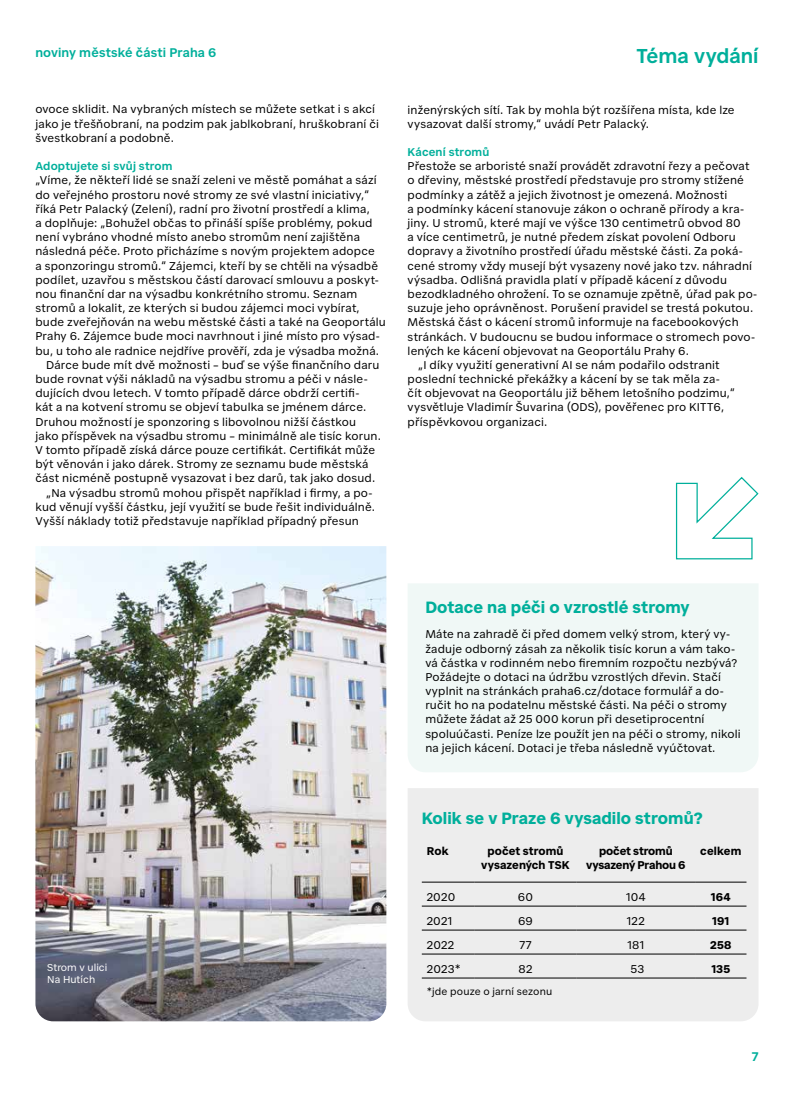
<style>
.page{position:relative;width:794px;height:1110px;background:#fff}
.page>*{position:absolute;margin:0;border:0;box-sizing:border-box;transform-origin:0 0}
.t1{font:600 20px "Civil Premium";color:#00af9b}
.t2{font:700 16.25px "Civil Premium";color:#00af9b}
.t3{font:600 12.5px "Civil Premium";letter-spacing:.01em;color:#00af9b}
.t4{font:11.25px/14.1px "Civil Premium";letter-spacing:.015em;color:#000}
.t5{font:700 11.25px/13.8px "Civil Premium";letter-spacing:-.01em;color:#000;text-align:center}
.t6{font:600 11.25px "Civil Premium";letter-spacing:.01em;color:#00af9b}
.t7{font:10px "Civil Premium";letter-spacing:.02em;color:#000}
.t8{font:10px/12px "Civil Premium";color:#fff}
</style>
<div class="page">
<svg style="left:675px;top:476px;width:84px;height:84px"></svg>
<div style="left:408px;top:584px;width:350px;height:188px;background:#f0f8f6"></div>
<div style="left:408px;top:788px;width:350px;height:232px;background:#ededed"></div>
<hr style="left:422px;top:929px;width:52px;height:1px;background:#000">
<hr style="left:474px;top:929px;width:102px;height:1px;background:#000">
<hr style="left:576px;top:929px;width:119px;height:1px;background:#000">
<hr style="left:695px;top:929px;width:51px;height:1px;background:#000">
<hr style="left:422px;top:953px;width:52px;height:1px;background:#000">
<hr style="left:474px;top:953px;width:102px;height:1px;background:#000">
<hr style="left:576px;top:953px;width:119px;height:1px;background:#000">
<hr style="left:695px;top:953px;width:51px;height:1px;background:#000">
<hr style="left:422px;top:905px;width:52px;height:1px;background:#000">
<hr style="left:474px;top:905px;width:102px;height:1px;background:#000">
<hr style="left:576px;top:905px;width:119px;height:1px;background:#000">
<hr style="left:695px;top:905px;width:51px;height:1px;background:#000">
<hr style="left:422px;top:881px;width:52px;height:1px;background:#000">
<hr style="left:474px;top:881px;width:102px;height:1px;background:#000">
<hr style="left:576px;top:881px;width:119px;height:1px;background:#000">
<hr style="left:695px;top:881px;width:51px;height:1px;background:#000">
<hr style="left:422px;top:977px;width:52px;height:1px;background:#000">
<hr style="left:474px;top:977px;width:102px;height:1px;background:#000">
<hr style="left:576px;top:977px;width:119px;height:1px;background:#000">
<hr style="left:695px;top:977px;width:51px;height:1px;background:#000">
<img style="left:35px;top:546px;width:351px;height:474px">
<p class="t3" style="left:35px;top:43px;width:182px">noviny městské části Praha 6</p>
<h1 class="t1" style="left:636px;top:41px;width:124px">Téma vydání</h1>
<p class="t4" style="left:35px;top:101px;width:345px">ovoce sklidit. Na vybraných místech se můžete setkat i s akcí jako je třešňobraní, na podzim pak jablkobraní, hruškobraní či švestkobraní a podobně.</p>
<p class="t6" style="left:35px;top:158px;width:139px">Adoptujete si svůj strom</p>
<p class="t4" style="left:35px;top:172px;width:343px">„Víme, že někteří lidé se snaží zeleni ve městě pomáhat a sází</p>
<p class="t4" style="left:35px;top:186px;width:335px">do veřejného prostoru nové stromy ze své vlastní iniciativy,“</p>
<p class="t4" style="left:35px;top:201px;width:336px">říká Petr Palacký (Zelení), radní pro životní prostředí a klima,</p>
<p class="t4" style="left:35px;top:215px;width:339px">a doplňuje: „Bohužel občas to přináší spíše problémy, pokud</p>
<p class="t4" style="left:35px;top:229px;width:326px">není vybráno vhodné místo anebo stromům není zajištěna</p>
<p class="t4" style="left:35px;top:243px;width:341px">následná péče. Proto přicházíme s novým projektem adopce</p>
<p class="t4" style="left:35px;top:257px;width:344px">a sponzoringu stromů.“ Zájemci, kteří by se chtěli na výsadbě</p>
<p class="t4" style="left:35px;top:271px;width:345px">podílet, uzavřou s městskou částí darovací smlouvu a poskyt-</p>
<p class="t4" style="left:35px;top:286px;width:323px">nou finanční dar na výsadbu konkrétního stromu. Seznam</p>
<p class="t4" style="left:35px;top:300px;width:326px">stromů a lokalit, ze kterých si budou zájemci moci vybírat,</p>
<p class="t4" style="left:35px;top:314px;width:352px">bude zveřejňován na webu městské části a také na Geoportálu</p>
<p class="t4" style="left:35px;top:328px;width:346px">Prahy 6. Zájemce bude moci navrhnout i jiné místo pro výsad-</p>
<p class="t4" style="left:35px;top:342px;width:345px">bu, u toho ale radnice nejdříve prověří, zda je výsadba možná.</p>
<p class="t4" style="left:46px;top:356px;width:335px">Dárce bude mít dvě možnosti – buď se výše finančního daru</p>
<p class="t4" style="left:35px;top:371px;width:334px">bude rovnat výši nákladů na výsadbu stromu a péči v násle-</p>
<p class="t4" style="left:35px;top:385px;width:325px">dujících dvou letech. V tomto případě dárce obdrží certifi-</p>
<p class="t4" style="left:35px;top:399px;width:332px">kát a na kotvení stromu se objeví tabulka se jménem dárce.</p>
<p class="t4" style="left:35px;top:413px;width:322px">Druhou možností je sponzoring s libovolnou nižší částkou</p>
<p class="t4" style="left:35px;top:427px;width:347px">jako příspěvek na výsadbu stromu – minimálně ale tisíc korun.</p>
<p class="t4" style="left:35px;top:442px;width:341px">V tomto případě získá dárce pouze certifikát. Certifikát může</p>
<p class="t4" style="left:35px;top:456px;width:334px">být věnován i jako dárek. Stromy ze seznamu bude městská</p>
<p class="t4" style="left:35px;top:470px;width:341px">část nicméně postupně vysazovat i bez darů, tak jako dosud.</p>
<p class="t4" style="left:46px;top:484px;width:328px">„Na výsadbu stromů mohou přispět například i firmy, a po-</p>
<p class="t4" style="left:35px;top:498px;width:341px">kud věnují vyšší částku, její využití se bude řešit individuálně.</p>
<p class="t4" style="left:35px;top:512px;width:325px">Vyšší náklady totiž představuje například případný přesun</p>
<p class="t4" style="left:407px;top:101px;width:328px">inženýrských sítí. Tak by mohla být rozšířena místa, kde lze vysazovat další stromy,“ uvádí Petr Palacký.</p>
<p class="t6" style="left:407px;top:144px;width:83px">Kácení stromů</p>
<p class="t4" style="left:407px;top:158px;width:343px">Přestože se arboristé snaží provádět zdravotní řezy a pečovat</p>
<p class="t4" style="left:407px;top:172px;width:338px">o dřeviny, městské prostředí představuje pro stromy stížené</p>
<p class="t4" style="left:407px;top:186px;width:321px">podmínky a zátěž a jejich životnost je omezená. Možnosti</p>
<p class="t4" style="left:407px;top:201px;width:338px">a podmínky kácení stanovuje zákon o ochraně přírody a kra-</p>
<p class="t4" style="left:407px;top:215px;width:335px">jiny. U stromů, které mají ve výšce 130 centimetrů obvod 80</p>
<p class="t4" style="left:407px;top:229px;width:330px">a více centimetrů, je nutné předem získat povolení Odboru</p>
<p class="t4" style="left:407px;top:243px;width:337px">dopravy a životního prostředí úřadu městské části. Za poká-</p>
<p class="t4" style="left:407px;top:257px;width:346px">cené stromy vždy musejí být vysazeny nové jako tzv. náhradní</p>
<p class="t4" style="left:407px;top:271px;width:321px">výsadba. Odlišná pravidla platí v případě kácení z důvodu</p>
<p class="t4" style="left:407px;top:286px;width:351px">bezodkladného ohrožení. To se oznamuje zpětně, úřad pak po-</p>
<p class="t4" style="left:407px;top:300px;width:347px">suzuje jeho oprávněnost. Porušení pravidel se trestá pokutou.</p>
<p class="t4" style="left:407px;top:314px;width:332px">Městská část o kácení stromů informuje na facebookových</p>
<p class="t4" style="left:407px;top:328px;width:349px">stránkách. V budoucnu se budou informace o stromech povo-</p>
<p class="t4" style="left:407px;top:342px;width:283px">lených ke kácení objevovat na Geoportálu Prahy 6.</p>
<p class="t4" style="left:418px;top:357px;width:303px">„I díky využití generativní AI se nám podařilo odstranit</p>
<p class="t4" style="left:407px;top:371px;width:313px">poslední technické překážky a kácení by se tak měla za-</p>
<p class="t4" style="left:407px;top:385px;width:329px">čít objevovat na Geoportálu již během letošního podzimu,“</p>
<p class="t4" style="left:407px;top:399px;width:318px">vysvětluje Vladimír Šuvarina (ODS), pověřenec pro KITT6,</p>
<p class="t4" style="left:407px;top:413px;width:141px">příspěvkovou organizaci.</p>
<p class="t8" style="left:47px;top:960px;width:61px">Strom v ulici<br>Na Hutích</p>
<h2 class="t2" style="left:425px;top:595px;width:266px">Dotace na péči o vzrostlé stromy</h2>
<p class="t4" style="left:425px;top:626px;width:317px">Máte na zahradě či před domem velký strom, který vy&shy;žaduje odborný zásah za několik tisíc korun a vám tako&shy;vá částka v rodinném nebo firemním rozpočtu nezbývá?<br>Požádejte o dotaci na údržbu vzrostlých dřevin. Stačí vyplnit na stránkách praha6.cz/dotace formulář a do&shy;ručit ho na podatelnu městské části. Na péči o stromy můžete žádat až 25 000 korun při desetiprocentní spoluúčasti. Peníze lze použít jen na péči o stromy, nikoli na jejich kácení. Dotaci je třeba následně vyúčtovat.</p>
<h2 class="t2" style="left:422px;top:806px;width:282px">Kolik se v Praze 6 vysadilo stromů?</h2>
<p class="t5" style="left:427px;top:842px;width:23px">Rok</p>
<p class="t5" style="left:481px;top:842px;width:90px">počet stromů vysazených TSK</p>
<p class="t5" style="left:586px;top:842px;width:101px">počet stromů vysazený Prahou 6</p>
<p class="t5" style="left:700px;top:842px;width:43px">celkem</p>
<p class="t4" style="left:427px;top:888px;width:30px">2020</p>
<p class="t4" style="left:518px;top:888px;width:17px">60</p>
<p class="t4" style="left:626px;top:888px;width:21px">104</p>
<p class="t5" style="left:711px;top:888px;width:21px">164</p>
<p class="t4" style="left:427px;top:912px;width:27px">2021</p>
<p class="t4" style="left:518px;top:912px;width:16px">69</p>
<p class="t4" style="left:627px;top:912px;width:19px">122</p>
<p class="t5" style="left:712px;top:912px;width:19px">191</p>
<p class="t4" style="left:427px;top:936px;width:29px">2022</p>
<p class="t4" style="left:519px;top:936px;width:14px">77</p>
<p class="t4" style="left:627px;top:936px;width:18px">181</p>
<p class="t5" style="left:710px;top:936px;width:23px">258</p>
<p class="t4" style="left:427px;top:960px;width:35px">2023*</p>
<p class="t4" style="left:518px;top:960px;width:15px">82</p>
<p class="t4" style="left:630px;top:960px;width:15px">53</p>
<p class="t5" style="left:711px;top:960px;width:20px">135</p>
<p class="t7" style="left:427px;top:983px;width:127px">*jde pouze o jarní sezonu</p>
<p class="t3" style="left:751px;top:1047px;width:8px">7</p>
</div>
